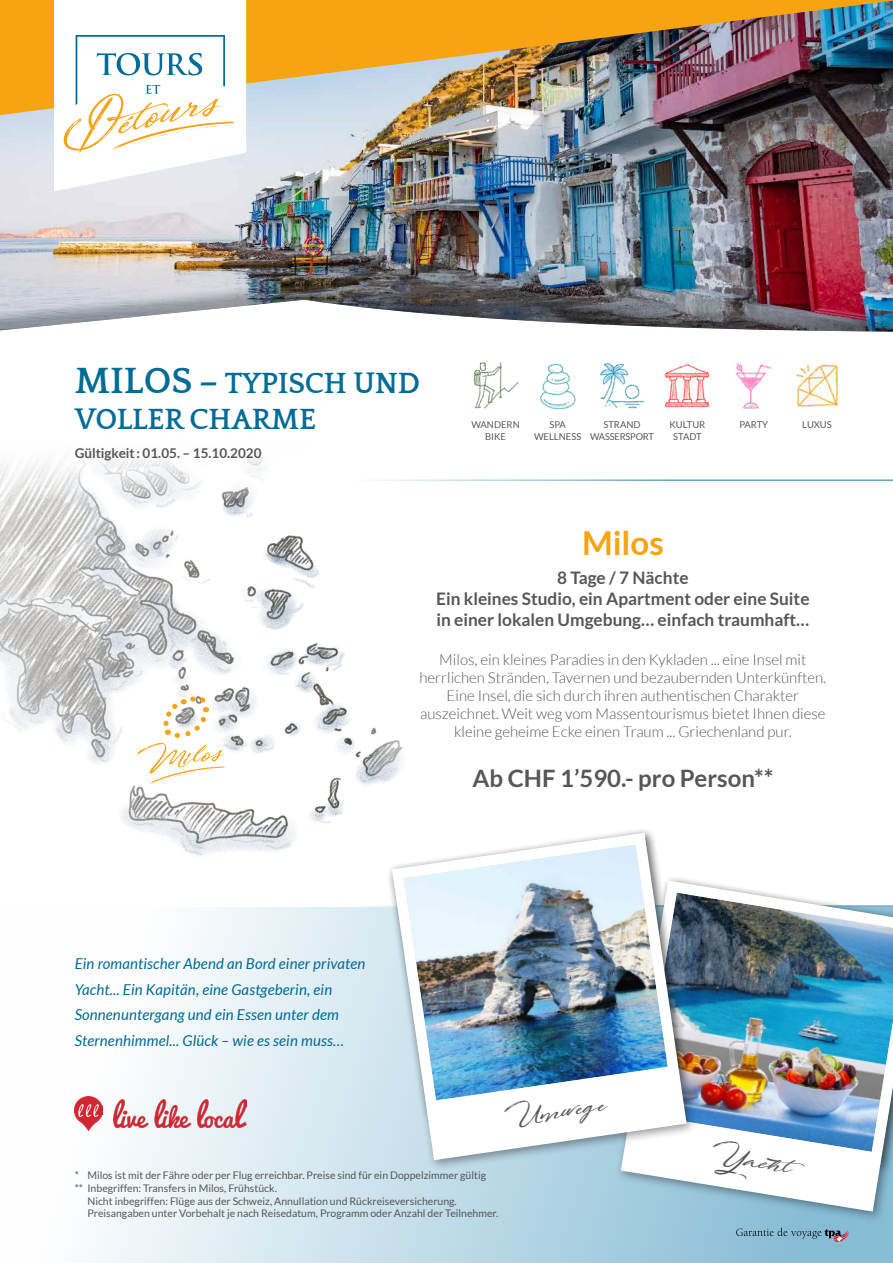
<style>
.page{position:relative;width:893px;height:1263px;background:#fff}
.page>*{position:absolute;margin:0;border:0;box-sizing:border-box;transform-origin:0 0}
.t1{font:700 33px "Lato";color:#f7a312}
.t2{font:700 30px/36px "Quattrocento";letter-spacing:-.01em;color:#006b96}
.t3{font:700 24px "Lato";color:#555756}
.t4{font:24px "Fortunates December";color:#555756}
.t5{font:700 17.25px/20.9px "Lato";color:#555756;text-align:center}
.t6{font:300 15px/18px "Lato";color:#555756;text-align:center}
.t7{font:italic 15px/25.5px "Lato";letter-spacing:.01em;color:#006b96}
.t8{font:700 13.5px "Lato";color:#555756}
.t9{font:10.5px "Lato";color:#555756}
.t10{font:9.45px/11.2px "Lato";color:#555756;text-align:center}
.t11{font:9.45px "Lato";letter-spacing:-.02em;color:#555756}
.s1{font-size:37.5px}
</style>
<div class="page">
<div style="left:0;top:907px;width:893px;height:356px;background:linear-gradient(to right,#fff,#7bb5d1)"></div>
<img style="left:0;top:514px;width:386px;height:476px">
<svg style="left:221px;top:479px;width:672px;height:428px"></svg>
<div style="left:0;top:0;width:893px;height:334px;background:#000;opacity:.3"></div>
<img style="left:114px;top:1099px;width:133px;height:28px">
<img style="left:75px;top:1096px;width:27px;height:34px">
<svg style="left:736px;top:1228px;width:114px;height:14px;background:#7da3b8"></svg>
<div style="left:615px;top:875px;width:278px;height:348px;background:#000;opacity:.4"></div>
<img style="left:698px;top:874px;width:195px;height:296px">
<div style="left:386px;top:827px;width:312px;height:345px;background:#000;opacity:.4"></div>
<img style="left:386px;top:827px;width:300px;height:291px">
<img style="left:427px;top:1075px;width:454px;height:136px">
<img style="left:735px;top:362px;width:104px;height:47px">
<img style="left:473px;top:362px;width:237px;height:48px">
<svg style="left:137px;top:697px;width:90px;height:87px"></svg>
<img style="left:0;top:0;width:893px;height:117px">
<svg style="left:54px;top:0;width:192px;height:191px"></svg>
<h2 class="t2" style="left:75px;top:366px;width:347px"><span class="s1">MILOS –</span> TYPISCH UND<br>VOLLER CHARME</h2>
<p class="t8" style="left:75px;top:445px;width:188px">Gültigkeit: 01.05. – 15.10.2020</p>
<p class="t10" style="left:471px;top:419px;width:50px">WANDERN<br>BIKE</p>
<p class="t10" style="left:669px;top:419px;width:37px">KULTUR</p>
<p class="t10" style="left:802px;top:419px;width:31px">LUXUS</p>
<p class="t10" style="left:534px;top:419px;width:49px">SPA<br>WELLNESS</p>
<p class="t10" style="left:603px;top:419px;width:39px">STRAND</p>
<p class="t10" style="left:739px;top:419px;width:30px">PARTY</p>
<p class="t11" style="left:590px;top:431px;width:65px">WASSERSPORT</p>
<p class="t10" style="left:673px;top:430px;width:30px">STADT</p>
<h1 class="t1" style="left:582px;top:524px;width:83px">Milos</h1>
<h3 class="t5" style="left:436px;top:567px;width:375px">8 Tage / 7 Nächte<br>Ein kleines Studio, ein Apartment oder eine Suite in einer lokalen Umgebung… einfach traumhaft…</h3>
<p class="t6" style="left:419px;top:651px;width:408px">Milos, ein kleines Paradies in den Kykladen ... eine Insel mit herrlichen Stränden, Tavernen und bezaubernden Unterkünften.<br>Eine Insel, die sich durch ihren authentischen Charakter auszeichnet. Weit weg vom Massentourismus bietet Ihnen diese kleine geheime Ecke einen Traum ... Griechenland pur.</p>
<h3 class="t3" style="left:472px;top:764px;width:302px">Ab CHF 1’590.- pro Person**</h3>
<h3 class="t7" style="left:75px;top:952px;width:292px">Ein romantischer Abend an Bord einer privaten Yacht... Ein Kapitän, eine Gastgeberin, ein Sonnenuntergang und ein Essen unter dem Sternenhimmel... Glück – wie es sein muss…</h3>
<h3 class="t4" style="left:503px;top:1102px;width:104px;rotate:-8deg">Umwege</h3>
<p class="t9" style="left:75px;top:1170px;width:413px">* Milos ist mit der Fähre oder per Flug erreichbar. Preise sind für ein Doppelzimmer gültig</p>
<p class="t9" style="left:75px;top:1182px;width:204px">** Inbegriffen: Transfers in Milos, Frühstück.</p>
<p class="t9" style="left:87px;top:1195px;width:371px">Nicht inbegriffen: Flüge aus der Schweiz, Annullation und Rückreiseversicherung.</p>
<p class="t9" style="left:87px;top:1207px;width:412px">Preisangaben unter Vorbehalt je nach Reisedatum, Programm oder Anzahl der Teilnehmer.</p>
<h3 class="t4" style="left:713px;top:1138px;width:84px;rotate:9deg">Yacht</h3>
</div>
